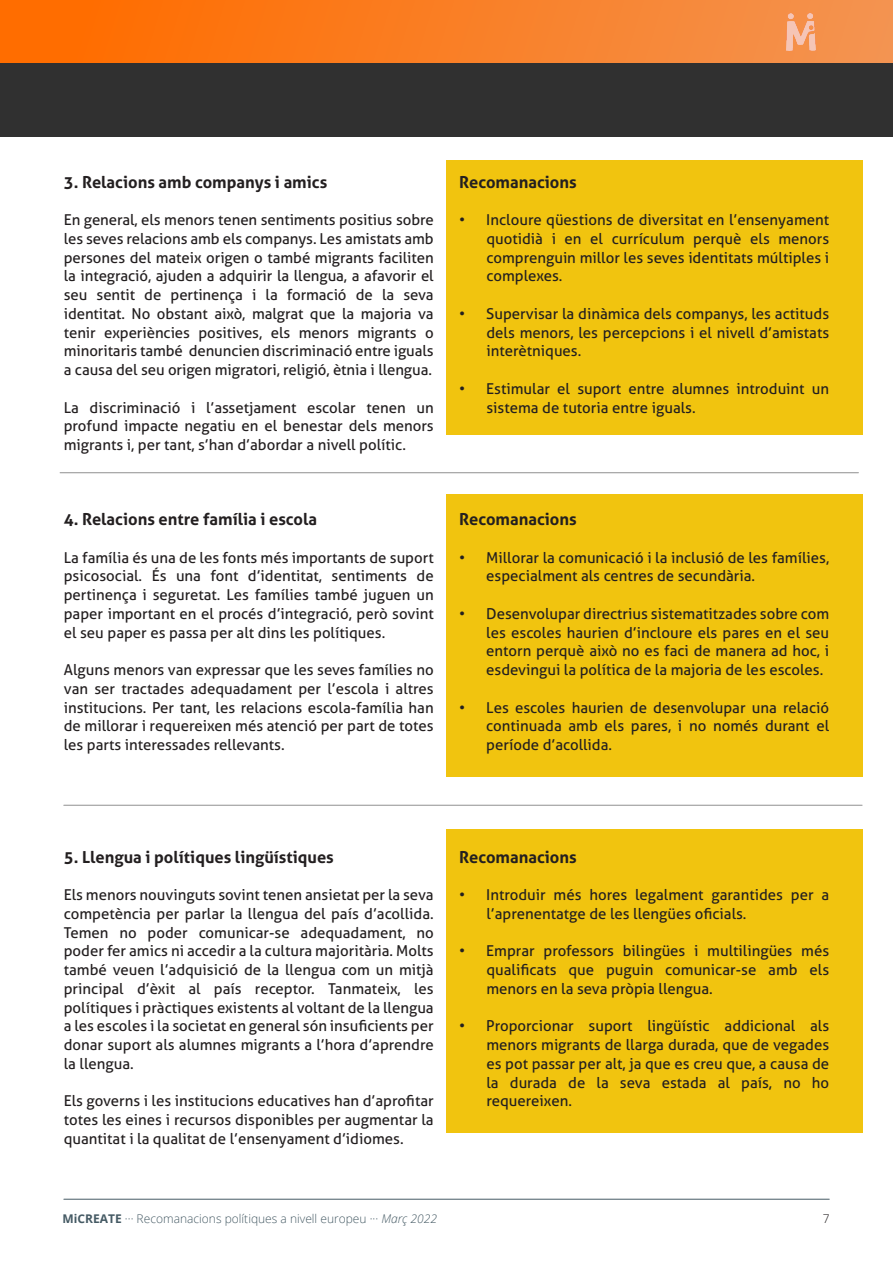
<style>
.page{position:relative;width:893px;height:1263px;background:#fff}
.page>*{position:absolute;margin:0;border:0;box-sizing:border-box;transform-origin:0 0}
.t1{font:700 16.5px "Aller";color:#231f20}
.t2{font:15px/18.8px "Aller";color:#231f20;text-align:justify}
.t3{font:300 12px "Open Sans";color:#455a64}
.t4{font:300 12px "Open Sans";color:#231f20}
.s1{font-weight:700}
.s2{font-style:italic}
</style>
<div class="page">
<div style="left:446px;top:160px;width:417px;height:275px;background:#f1c40f"></div>
<div style="left:446px;top:494px;width:417px;height:282px;background:#f1c40f"></div>
<div style="left:446px;top:829px;width:417px;height:303px;background:#f1c40f"></div>
<hr style="left:64px;top:1199px;width:765px;height:1px;background:#455a64">
<div style="left:0;top:0;width:893px;height:64px;background:linear-gradient(to right,#ff6900,#f39555)"></div>
<div style="left:0;top:63px;width:893px;height:74px;background:#303030"></div>
<hr style="left:64px;top:805px;width:798px;height:1px;background:#909090">
<hr style="left:60px;top:472px;width:798px;height:1px;background:#909090">
<p class="t1" style="left:64px;top:175px;width:265px">3. Relacions amb companys i amics</p>
<p class="t2" style="left:64px;top:212px;width:371px">En general, els menors tenen sentiments positius sobre les seves relacions amb els companys. Les amistats amb persones del mateix origen o també migrants faciliten la integració, ajuden a adquirir la llengua, a afavorir el seu sentit de pertinença i la formació de la seva identitat. No obstant això, malgrat que la majoria va tenir experiències positives, els menors migrants o minoritaris també denuncien discriminació entre iguals a causa del seu origen migratori, religió, ètnia i llengua.</p>
<p class="t2" style="left:64px;top:399px;width:371px">La discriminació i l’assetjament escolar tenen un profund impacte negatiu en el benestar dels menors migrants i, per tant, s’han d’abordar a nivell polític.</p>
<p class="t1" style="left:64px;top:513px;width:255px">4. Relacions entre família i escola</p>
<p class="t2" style="left:64px;top:549px;width:371px">La família és una de les fonts més importants de suport psicosocial. És una font d’identitat, sentiments de pertinença i seguretat. Les famílies també juguen un paper important en el procés d’integració, però sovint el seu paper es passa per alt dins les polítiques.</p>
<p class="t2" style="left:64px;top:662px;width:371px">Alguns menors van expressar que les seves famílies no van ser tractades adequadament per l’escola i altres institucions. Per tant, les relacions escola-família han de millorar i requereixen més atenció per part de totes les parts interessades rellevants.</p>
<p class="t1" style="left:459px;top:175px;width:119px">Recomanacions</p>
<p class="t2" style="left:486px;top:212px;width:344px;text-indent:-27px">• Incloure qüestions de diversitat en l’ensenyament quotidià i en el currículum perquè els menors comprenguin millor les seves identitats múltiples i complexes.</p>
<p class="t2" style="left:486px;top:306px;width:344px;text-indent:-27px">• Supervisar la dinàmica dels companys, les actituds dels menors, les percepcions i el nivell d’amistats interètniques.</p>
<p class="t2" style="left:486px;top:381px;width:344px;text-indent:-27px">• Estimular el suport entre alumnes introduint un sistema de tutoria entre iguals.</p>
<p class="t1" style="left:459px;top:513px;width:119px">Recomanacions</p>
<p class="t2" style="left:486px;top:549px;width:344px;text-indent:-27px">• Millorar la comunicació i la inclusió de les famílies, especialment als centres de secundària.</p>
<p class="t2" style="left:486px;top:606px;width:344px;text-indent:-27px">• Desenvolupar directrius sistematitzades sobre com les escoles haurien d’incloure els pares en el seu entorn perquè això no es faci de manera ad hoc, i esdevingui la política de la majoria de les escoles.</p>
<p class="t2" style="left:486px;top:699px;width:344px;text-indent:-27px">• Les escoles haurien de desenvolupar una relació continuada amb els pares, i no només durant el període d’acollida.</p>
<p class="t1" style="left:64px;top:850px;width:272px">5. Llengua i polítiques lingüístiques</p>
<p class="t2" style="left:64px;top:887px;width:371px">Els menors nouvinguts sovint tenen ansietat per la seva competència per parlar la llengua del país d’acollida.<br>Temen no poder comunicar-se adequadament, no poder fer amics ni accedir a la cultura majoritària. Molts també veuen l’adquisició de la llengua com un mitjà principal d’èxit al país receptor. Tanmateix, les polítiques i pràctiques existents al voltant de la llengua a les escoles i la societat en general són insuficients per donar suport als alumnes migrants a l’hora d’aprendre la llengua.</p>
<p class="t2" style="left:64px;top:1093px;width:371px">Els governs i les institucions educatives han d’aprofitar totes les eines i recursos disponibles per augmentar la quantitat i la qualitat de l’ensenyament d’idiomes.</p>
<p class="t1" style="left:459px;top:850px;width:119px">Recomanacions</p>
<p class="t2" style="left:486px;top:887px;width:344px;text-indent:-27px">• Introduir més hores legalment garantides per a l’aprenentatge de les llengües oficials.</p>
<p class="t2" style="left:486px;top:943px;width:344px;text-indent:-27px">• Emprar professors bilingües i multilingües més qualificats que puguin comunicar-se amb els menors en la seva pròpia llengua.</p>
<p class="t2" style="left:486px;top:1018px;width:344px;text-indent:-27px">• Proporcionar suport lingüístic addicional als menors migrants de llarga durada, que de vegades es pot passar per alt, ja que es creu que, a causa de la durada de la seva estada al país, no ho requereixen.</p>
<p class="t3" style="left:63px;top:1214px;width:376px"><span class="s1">MiCREATE</span> ··· Recomanacions polítiques a nivell europeu ··· <span class="s2">Març 2022</span></p>
<p class="t4" style="left:823px;top:1214px;width:8px">7</p>
</div>
